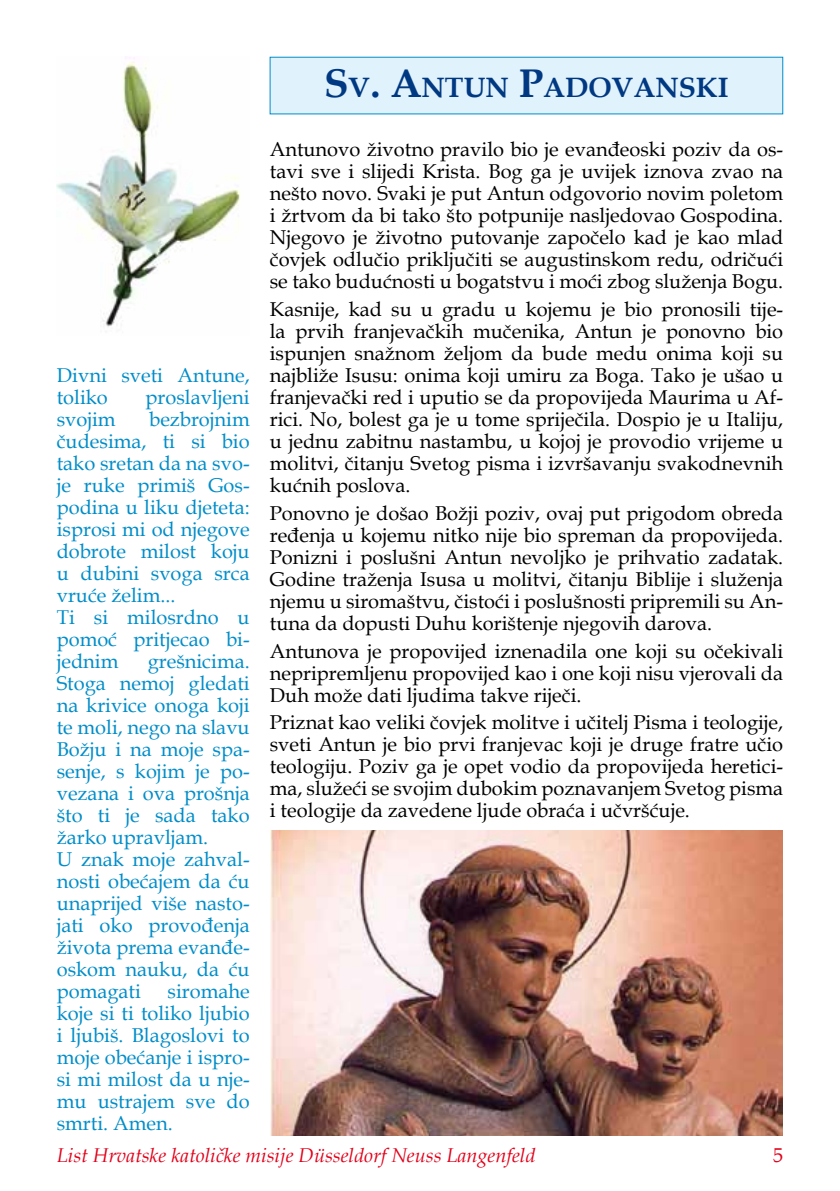
<style>
.page{position:relative;width:840px;height:1191px;background:#fff}
.page>*{position:absolute;margin:0;border:0;box-sizing:border-box;transform-origin:0 0}
.t1{font:700 28px "Book Antiqua";color:#003882}
.t2{font:20px/22px "Book Antiqua";color:#000;text-align:justify}
.t3{font:20px/22px "Book Antiqua";color:#008dc9}
.t4{font:italic 20px "Book Antiqua";color:#e2001a}
.t5{font:20px "Book Antiqua";color:#e2001a}
.s1{font-size:40px}
</style>
<div class="page">
<div style="left:269px;top:57px;width:513px;height:57px;background:#e0f2fb"></div>
<img style="left:57px;top:56px;width:183px;height:271px">
<img style="left:271px;top:831px;width:510px;height:304px">
<p class="t3" style="left:57px;top:363px;width:194px">Divni sveti Antune, toliko</p>
<p class="t3" style="left:145px;top:385px;width:105px">proslavljeni</p>
<p class="t3" style="left:57px;top:407px;width:194px;text-indent:92px">bezbrojnim čudesima, ti si bio tako sretan da na svo&shy;je ruke primiš Gos&shy;podina u liku djeteta: isprosi mi od njegove dobrote milost koju u dubini svoga srca vruće želim...<br>Ti si milosrdno u pomoć pritjecao bi&shy;jednim</p>
<p class="t3" style="left:57px;top:407px;width:60px">svojim</p>
<p class="t3" style="left:57px;top:649px;width:194px;text-indent:91px">grešnicima.<br>Stoga nemoj gledati na krivice onoga koji te moli, nego na slavu<br>Božju i na moje spa&shy;senje, s kojim je po&shy;vezana i ova prošnja što ti je sada tako žarko upravljam.<br>U znak moje zahval&shy;nosti obećajem da ću unaprijed više nasto&shy;jati oko provođenja života prema evanđe&shy;oskom nauku, da ću pomagati</p>
<p class="t3" style="left:57px;top:979px;width:194px;text-align:justify;text-indent:111px">siromahe koje si ti toliko ljubio i ljubiš. Blagoslovi to moje obećanje i ispro&shy;si mi milost da u nje&shy;mu ustrajem sve do smrti. Amen.</p>
<h1 class="t1" style="left:324px;top:68px;width:405px"><span class="s1">S</span>V<span class="s1">. A</span>NTUN <span class="s1">P</span>ADOVANS KI</h1>
<p class="t2" style="left:270px;top:138px;width:514px">Antunovo životno pravilo bio je evanđeoski poziv da os&shy;tavi sve i slijedi Krista. Bog ga je uvijek iznova zvao na nešto novo. Svaki je put Antun odgovorio novim poletom i žrtvom da bi tako što potpunije nasljedovao Gospodina.<br>Njegovo je životno putovanje započelo kad je kao mlad čovjek odlučio priključiti se augustinskom redu, odričući se tako budućnosti u bogatstvu i moći zbog služenja Bogu.</p>
<p class="t2" style="left:270px;top:298px;width:514px">Kasnije, kad su u gradu u kojemu je bio pronosili tije&shy;la prvih franjevačkih mučenika, Antun je ponovno bio ispunjen snažnom željom da bude medu onima koji su najbliže Isusu: onima koji umiru za Boga. Tako je ušao u franjevački red i uputio se da propovijeda Maurima u Af&shy;rici. No, bolest ga je u tome spriječila. Dospio je u Italiju, u jednu zabitnu nastambu, u kojoj je provodio vrijeme u molitvi, čitanju Svetog pisma i izvršavanju svakodnevnih kućnih poslova.</p>
<p class="t2" style="left:270px;top:501px;width:514px">Ponovno je došao Božji poziv, ovaj put prigodom obreda ređenja u kojemu nitko nije bio spreman da propovijeda.<br>Ponizni i poslušni Antun nevoljko je prihvatio zadatak.<br>Godine traženja Isusa u molitvi, čitanju Biblije i služenja njemu u siromaštvu, čistoći i poslušnosti pripremili su An&shy;tuna da dopusti Duhu korištenje njegovih darova.</p>
<p class="t2" style="left:270px;top:639px;width:514px">Antunova je propovijed iznenadila one koji su očekivali nepripremljenu propovijed kao i one koji nisu vjerovali da Duh može dati ljudima takve riječi.</p>
<p class="t2" style="left:270px;top:711px;width:514px">Priznat kao veliki čovjek molitve i učitelj Pisma i teologije, sveti Antun je bio prvi franjevac koji je druge fratre učio teologiju. Poziv ga je opet vodio da propovijeda heretici&shy;ma, služeći se svojim dubokim poznavanjem Svetog pisma i teologije da zavedene ljude obraća i učvršćuje.</p>
<p class="t4" style="left:57px;top:1140px;width:480px">List Hrvatske katoličke misije Düsseldorf Neuss Langenfeld</p>
<p class="t5" style="left:772px;top:1140px;width:11px">5</p>
</div>
